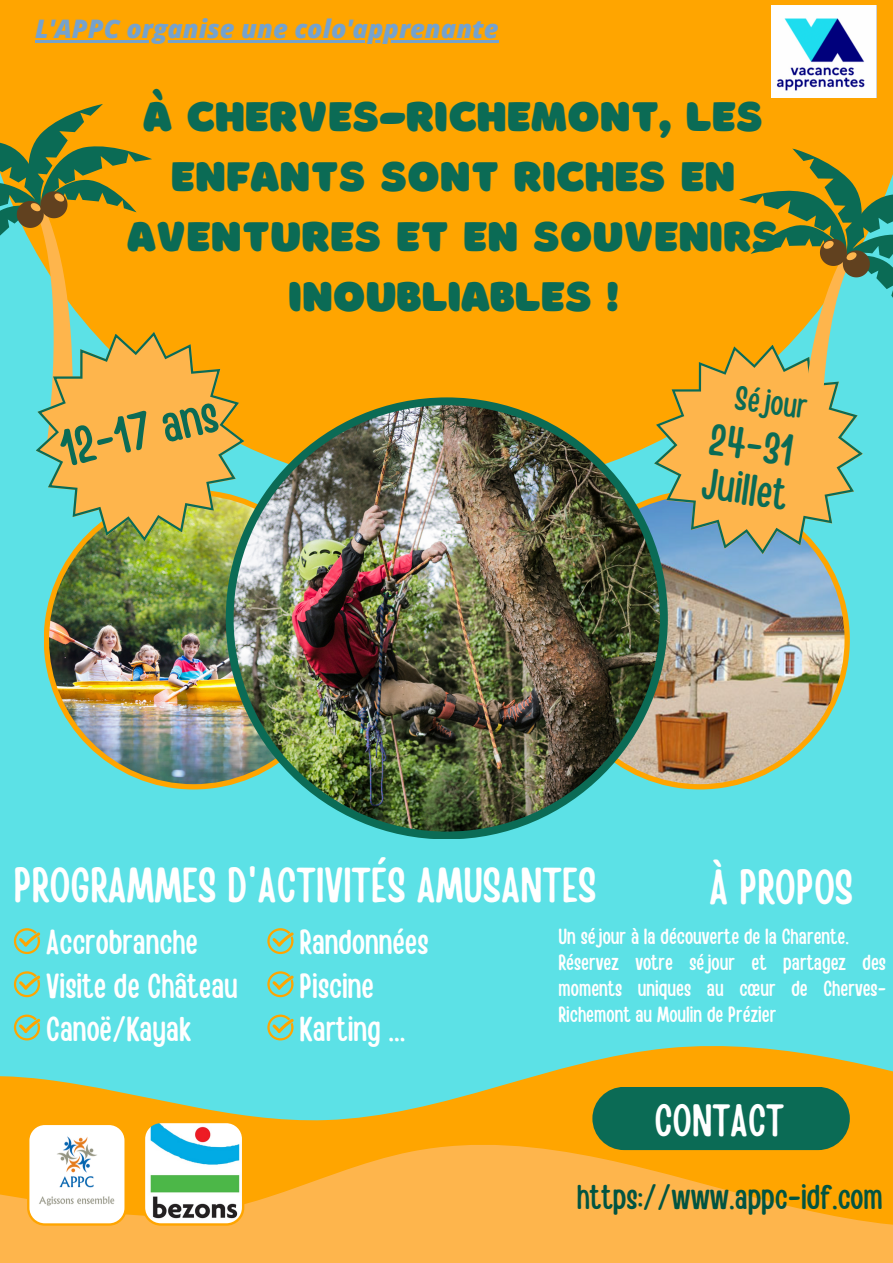
<style>
.page{position:relative;width:893px;height:1263px;background:#5ce1e6}
.page>*{position:absolute;margin:0;border:0;box-sizing:border-box;transform-origin:0 0}
.t1{font:51.68px "Handy Casual Condensed";color:#0b6b55}
.t2{font:48.75px "Handy Casual Condensed";color:#fff}
.t3{font:45px "Handy Casual Condensed";color:#fff}
.t4{font:43.95px/44.5px "Handy Casual Condensed";color:#0b6b55}
.t5{font:43.2px/60.2px "Borsok";color:#0b6b55;text-align:center}
.t6{font:34.42px "Handy Casual Condensed";color:#fff}
.t7{font:34.42px "Handy Casual Condensed";color:#025441}
.t8{font:33.75px "Handy Casual Condensed";color:#0b6b55}
.t9{font:italic 800 25.5px "Open Sans";color:#75a2ce}
.t10{font:21.75px/25.9px "Handy Casual Condensed";color:#fff;text-align:justify}
</style>
<div class="page">
<div style="left:0;top:0;width:893px;height:491px;background:#ffa500"></div>
<svg style="left:550px;top:490px;width:300px;height:299px;background:#f7a60e"></svg>
<div style="left:44px;top:490px;width:299px;height:299px;background:#ffa500;border-radius:50%"></div>
<img style="left:555px;top:495px;width:289px;height:289px;border-radius:50%">
<img style="left:49px;top:495px;width:289px;height:289px;border-radius:50%">
<div style="left:226px;top:397px;width:442px;height:442px;background:#0b6b55;border-radius:50%"></div>
<img style="left:234px;top:405px;width:426px;height:426px;border-radius:50%">
<svg style="left:14px;top:928px;width:26px;height:26px"></svg>
<svg style="left:267px;top:928px;width:27px;height:26px"></svg>
<svg style="left:14px;top:971px;width:26px;height:26px"></svg>
<svg style="left:267px;top:971px;width:27px;height:26px"></svg>
<svg style="left:14px;top:1014px;width:26px;height:23px"></svg>
<svg style="left:267px;top:1014px;width:27px;height:23px"></svg>
<svg style="left:0;top:1037px;width:893px;height:50px"></svg>
<svg style="left:0;top:1087px;width:893px;height:52px;fill:#ffa500"></svg>
<svg style="left:0;top:1139px;width:893px;height:124px;background:#feb037"></svg>
<div style="left:592px;top:1087px;width:258px;height:63px;background:#0b6b55;border-radius:32px"></div>
<svg style="left:654px;top:148px;width:239px;height:406px"></svg>
<svg style="left:0;top:104px;width:245px;height:437px"></svg>
<svg style="left:27px;top:1123px;width:100px;height:102px;background:#f4ecdc"></svg>
<svg style="left:143px;top:1121px;width:101px;height:104px;background:#abc9b3"></svg>
<img style="left:771px;top:5px;width:105px;height:93px">
<hr style="left:35px;top:40px;width:463px;height:2px;background:#75a2ce">
<p class="t9" style="left:35px;top:11px;width:465px">L'APPC organise une colo'apprenante</p>
<p class="t5" style="left:127px;top:86px;width:653px">À CHERVES-RICHEMONT, LES<br>ENFANTS SONT RICHES EN<br>AVENTURES ET EN SOUVENIRS<br>INOUBLIABLES !</p>
<p class="t1" style="left:53px;top:416px;width:162px;rotate:-13deg">12-17 ans</p>
<p class="t8" style="left:738px;top:375px;width:74px;rotate:8deg">Séjour</p>
<p class="t4" style="left:712px;top:414px;width:87px;rotate:8deg">24-31<br>Juillet</p>
<p class="t2" style="left:14px;top:853px;width:584px">PROGRAMMES D'ACTIVITÉS AMUSANTES</p>
<p class="t6" style="left:46px;top:920px;width:153px">Accrobranche</p>
<p class="t6" style="left:300px;top:920px;width:130px">Randonnées</p>
<p class="t6" style="left:46px;top:963px;width:193px">Visite de Château</p>
<p class="t6" style="left:300px;top:963px;width:76px">Piscine</p>
<p class="t6" style="left:46px;top:1006px;width:146px">Canoë/Kayak</p>
<p class="t2" style="left:709px;top:855px;width:145px">À PROPOS</p>
<p class="t10" style="left:558px;top:923px;width:292px">Un séjour à la découverte de la Charente.</p>
<p class="t10" style="left:558px;top:948px;width:329px">Réservez votre séjour et partagez des moments uniques au cœur de Cherves-Richemont au Moulin de Prézier</p>
<p class="t6" style="left:300px;top:1006px;width:107px">Karting ...</p>
<p class="t3" style="left:654px;top:1091px;width:131px">CONTACT</p>
<p class="t7" style="left:577px;top:1175px;width:308px">https://www.appc-idf.com</p>
</div>
